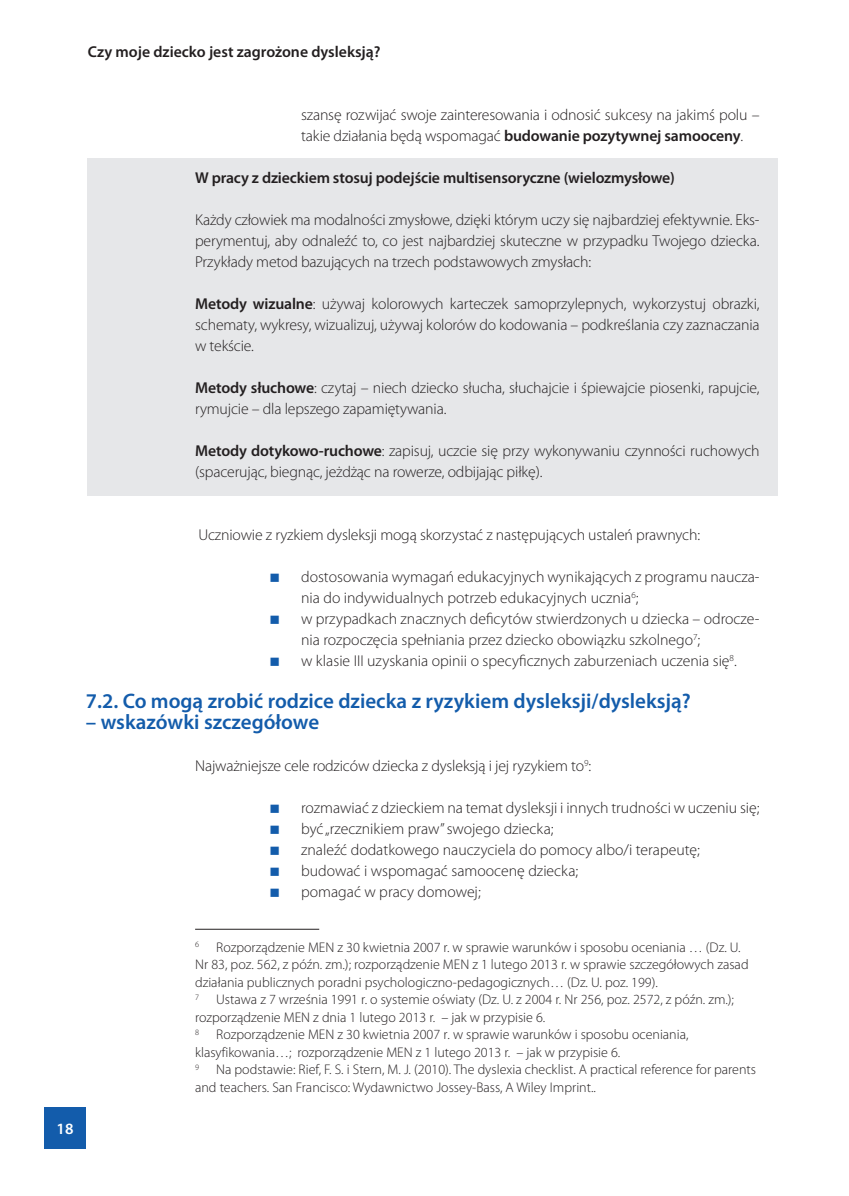
<style>
.page{position:relative;width:849px;height:1196px;background:#fff}
.page>*{position:absolute;margin:0;border:0;box-sizing:border-box;transform-origin:0 0}
.tytul_12_pt{font:600 21px "Myriad Pro";color:#135cab}
.text{font:300 15.75px/21px "Myriad Pro";letter-spacing:-.01em;color:#231f20;text-align:justify}
.text_-_Lista{font:300 15.75px/21px "Myriad Pro";color:#231f20}
.text-2{font:600 15.75px "Myriad Pro";letter-spacing:-.01em;color:#231f20}
.t1{font:600 15.75px "Myriad Pro";color:#fff}
.footnote{font:300 14px/17.5px "Myriad Pro";color:#231f20}
.s1{font-weight:600}
</style>
<div class="page">
<div style="left:44px;top:1107px;width:42px;height:42px;background:#135cab"></div>
<div style="left:88px;top:158px;width:689px;height:338px;background:#e6e7e9"></div>
<hr style="left:195px;top:928px;width:124px;height:1px;background:#231f20">
<p class="text-2" style="left:88px;top:42px;width:294px">Czy moje dziecko jest zagrożone dysleksją?</p>
<p class="text_-_Lista" style="left:301px;top:104px;width:460px">szansę rozwijać swoje zainteresowania i odnosić sukcesy na jakimś polu – takie działania będą wspomagać <span class="s1">budowanie pozytywnej samooceny</span>.</p>
<p class="text-2" style="left:195px;top:168px;width:481px">W pracy z dzieckiem stosuj podejście multisensoryczne (wielozmysłowe)</p>
<p class="text" style="left:195px;top:209px;width:566px">Każdy człowiek ma modalności zmysłowe, dzięki którym uczy się najbardziej efektywnie. Eks&shy;perymentuj, aby odnaleźć to, co jest najbardziej skuteczne w przypadku Twojego dziecka.<br>Przykłady metod bazujących na trzech podstawowych zmysłach:</p>
<p class="text" style="left:195px;top:293px;width:566px"><span class="s1">Metody wizualne</span>: używaj kolorowych karteczek samoprzylepnych, wykorzystuj obrazki, schematy, wykresy, wizualizuj, używaj kolorów do kodowania – podkreślania czy zaznaczania w tekście.</p>
<p class="text" style="left:195px;top:377px;width:565px"><span class="s1">Metody słuchowe</span>: czytaj – niech dziecko słucha, słuchajcie i śpiewajcie piosenki, rapujcie, rymujcie – dla lepszego zapamiętywania.</p>
<p class="text" style="left:195px;top:440px;width:566px"><span class="s1">Metody dotykowo-ruchowe</span>: zapisuj, uczcie się przy wykonywaniu czynności ruchowych (spacerując, biegnąc, jeżdżąc na rowerze, odbijając piłkę).</p>
<p class="text" style="left:198px;top:524px;width:503px">Uczniowie z ryzkiem dysleksji mogą skorzystać z następujących ustaleń prawnych:</p>
<p class="text_-_Lista" style="left:301px;top:566px;width:460px">dostosowania wymagań edukacyjnych wynikających z programu naucza&shy;nia do indywidualnych potrzeb edukacyjnych ucznia<sup>6</sup>;</p>
<p class="text_-_Lista" style="left:301px;top:608px;width:460px">w przypadkach znacznych deficytów stwierdzonych u dziecka – odrocze&shy;nia rozpoczęcia spełniania przez dziecko obowiązku szkolnego<sup>7</sup>;</p>
<p class="text_-_Lista" style="left:301px;top:650px;width:437px">w klasie III uzyskania opinii o specyficznych zaburzeniach uczenia się<sup>8</sup>.</p>
<p class="tytul_12_pt" style="left:86px;top:687px;width:606px">7.2. Co mogą zrobić rodzice dziecka z ryzykiem dysleksji/dysleksją?</p>
<p class="tytul_12_pt" style="left:86px;top:708px;width:235px">– wskazówki szczegółowe</p>
<p class="text" style="left:195px;top:755px;width:397px">Najważniejsze cele rodziców dziecka z dysleksją i jej ryzykiem to<sup>9</sup>:</p>
<p class="text_-_Lista" style="left:301px;top:797px;width:460px">rozmawiać z dzieckiem na temat dysleksji i innych trudności w uczeniu się;</p>
<p class="text_-_Lista" style="left:301px;top:818px;width:254px">być „rzecznikiem praw” swojego dziecka;</p>
<p class="text_-_Lista" style="left:301px;top:839px;width:400px">znaleźć dodatkowego nauczyciela do pomocy albo/i terapeutę;</p>
<p class="text_-_Lista" style="left:301px;top:860px;width:278px">budować i wspomagać samoocenę dziecka;</p>
<p class="text_-_Lista" style="left:301px;top:881px;width:181px">pomagać w pracy domowej;</p>
<p class="t1" style="left:57px;top:1118px;width:18px">18</p>
<p class="footnote" style="left:195px;top:938px;width:555px"><sup>6</sup> Rozporządzenie MEN z 30 kwietnia 2007 r. w sprawie warunków i sposobu oceniania … (Dz. U.<br>Nr 83, poz. 562, z późn. zm.); rozporządzenie MEN z 1 lutego 2013 r. w sprawie szczegółowych zasad działania publicznych poradni psychologiczno-pedagogicznych… (Dz. U. poz. 199).</p>
<p class="footnote" style="left:195px;top:991px;width:540px"><sup>7</sup> Ustawa z 7 września 1991 r. o systemie oświaty (Dz. U. z 2004 r. Nr 256, poz. 2572, z późn. zm.); rozporządzenie MEN z dnia 1 lutego 2013 r. – jak w przypisie 6.</p>
<p class="footnote" style="left:195px;top:1026px;width:495px"><sup>8</sup> Rozporządzenie MEN z 30 kwietnia 2007 r. w sprawie warunków i sposobu oceniania, klasyfikowania…; rozporządzenie MEN z 1 lutego 2013 r. – jak w przypisie 6.</p>
<p class="footnote" style="left:195px;top:1061px;width:562px"><sup>9</sup> Na podstawie: Rief, F. S. i Stern, M. J. (2010). The dyslexia checklist. A practical reference for parents and teachers. San Francisco: Wydawnictwo Jossey-Bass, A Wiley Imprint..</p>
</div>
